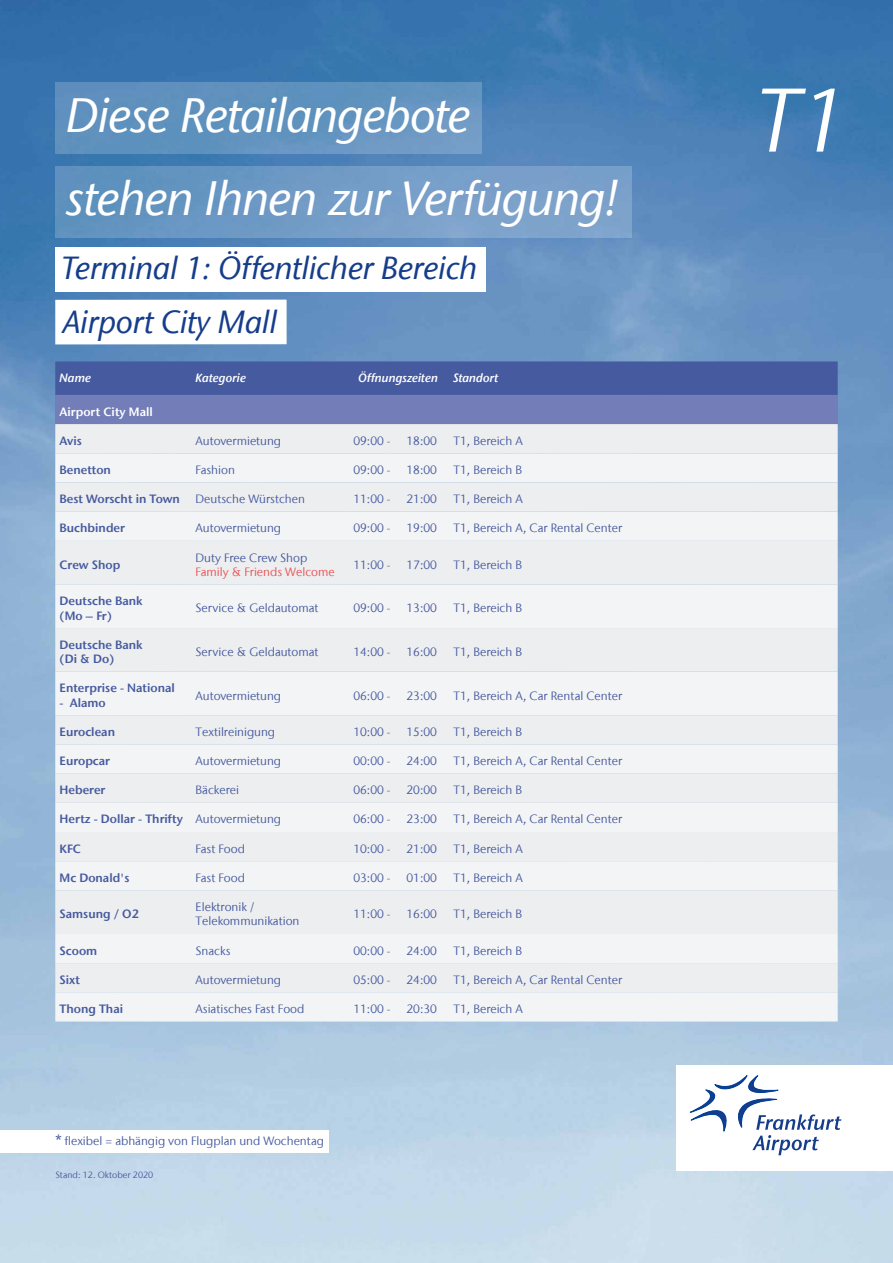
<style>
.page{position:relative;width:893px;height:1263px;background:#fff}
.page>*{position:absolute;margin:0;border:0;box-sizing:border-box;transform-origin:0 0}
.t1{font:italic 90px "Stone Sans Fraport II";color:#fff}
.t2{font:italic 500 48px/83.1px "Stone Sans Fraport II";letter-spacing:-.015em;color:#fff}
.t3{font:italic 500 31.8px/54.4px "Stone Sans Fraport II";color:#153d8a}
.t4{font:12px/14.4px "Stone Sans Fraport II";color:#465a9f}
.t5{font:600 12px/14.4px "Stone Sans Fraport II";color:#465a9f}
.t6{font:italic 600 12px "Stone Sans Fraport II";color:#fff}
.t7{font:12px "Stone Sans Fraport II";color:#ea5153}
.t8{font:600 12px "Stone Sans Fraport II";color:#fff}
.t9{font:9px "Stone Sans Fraport II";color:#465a9f}
.s1{font-weight:400}
.s2{font-size:15px}
</style>
<div class="page">
<img style="left:0;top:0;width:893px;height:1263px">
<div style="left:0;top:1130px;width:329px;height:22px;background:#fff"></div>
<div style="left:55px;top:247px;width:430px;height:44px;background:#fff"></div>
<div style="left:55px;top:300px;width:232px;height:44px;background:#fff"></div>
<div style="left:55px;top:361px;width:783px;height:34px;background:#465a9f"></div>
<div style="left:55px;top:395px;width:783px;height:29px;background:#737db7"></div>
<div style="left:55px;top:424px;width:783px;height:29px;background:#edeef0"></div>
<div style="left:55px;top:453px;width:783px;height:568px;background:#edeef0"></div>
<div style="left:55px;top:83px;width:427px;height:71px;background:linear-gradient(to right,#5b8fbc,#6a98c3)"></div>
<div style="left:55px;top:166px;width:577px;height:71px;background:linear-gradient(to right,#5f91be,#83a5cd)"></div>
<div style="left:677px;top:1065px;width:216px;height:105px;background:#fff"></div>
<svg style="left:690px;top:1075px;width:151px;height:80px"></svg>
<h2 class="t2" style="left:66px;top:73px;width:556px">Diese Retailangebote<br>stehen Ihnen zur Verfügung!</h2>
<h3 class="t3" style="left:61px;top:240px;width:418px">Terminal 1: Öffentlicher Bereich<br>Airport City Mall</h3>
<p class="t6" style="left:60px;top:370px;width:33px">Name</p>
<p class="t6" style="left:196px;top:370px;width:52px">Kategorie</p>
<p class="t6" style="left:359px;top:370px;width:81px">Öffnungszeiten</p>
<p class="t6" style="left:454px;top:370px;width:46px">Standort</p>
<p class="t8" style="left:60px;top:404px;width:95px">Airport City Mall</p>
<p class="t5" style="left:60px;top:433px;width:24px">Avis</p>
<p class="t4" style="left:196px;top:433px;width:87px">Autovermietung</p>
<p class="t4" style="left:353px;top:433px;width:39px">09:00 -</p>
<p class="t4" style="left:406px;top:433px;width:32px">18:00</p>
<p class="t4" style="left:454px;top:433px;width:71px">T1, Bereich A</p>
<p class="t5" style="left:60px;top:462px;width:53px">Benetton</p>
<p class="t4" style="left:196px;top:462px;width:41px">Fashion</p>
<p class="t4" style="left:353px;top:462px;width:39px">09:00 -</p>
<p class="t4" style="left:406px;top:462px;width:32px">18:00</p>
<p class="t4" style="left:454px;top:462px;width:70px">T1, Bereich B</p>
<p class="t5" style="left:60px;top:491px;width:122px">Best Worscht in Town</p>
<p class="t4" style="left:196px;top:492px;width:111px">Deutsche Würstchen</p>
<p class="t4" style="left:353px;top:492px;width:39px">11:00 -</p>
<p class="t4" style="left:406px;top:492px;width:32px">21:00</p>
<p class="t4" style="left:454px;top:492px;width:71px">T1, Bereich A</p>
<p class="t5" style="left:60px;top:521px;width:67px">Buchbinder</p>
<p class="t4" style="left:196px;top:521px;width:87px">Autovermietung</p>
<p class="t4" style="left:353px;top:521px;width:39px">09:00 -</p>
<p class="t4" style="left:406px;top:521px;width:32px">19:00</p>
<p class="t4" style="left:454px;top:521px;width:170px">T1, Bereich A, Car Rental Center</p>
<p class="t5" style="left:60px;top:557px;width:62px">Crew Shop</p>
<p class="t4" style="left:196px;top:550px;width:113px">Duty Free Crew Shop</p>
<p class="t7" style="left:196px;top:564px;width:141px">Family &amp; Friends Welcome</p>
<p class="t4" style="left:353px;top:557px;width:39px">11:00 -</p>
<p class="t4" style="left:406px;top:557px;width:32px">17:00</p>
<p class="t4" style="left:454px;top:557px;width:70px">T1, Bereich B</p>
<p class="t5" style="left:60px;top:593px;width:85px">Deutsche Bank (Mo – Fr)</p>
<p class="t4" style="left:196px;top:601px;width:125px">Service &amp; Geldautomat</p>
<p class="t4" style="left:353px;top:601px;width:39px">09:00 -</p>
<p class="t4" style="left:406px;top:601px;width:32px">13:00</p>
<p class="t4" style="left:454px;top:601px;width:70px">T1, Bereich B</p>
<p class="t5" style="left:60px;top:637px;width:85px">Deutsche Bank (Di &amp; Do)</p>
<p class="t4" style="left:196px;top:644px;width:125px">Service &amp; Geldautomat</p>
<p class="t4" style="left:353px;top:644px;width:39px">14:00 -</p>
<p class="t4" style="left:406px;top:644px;width:32px">16:00</p>
<p class="t4" style="left:454px;top:644px;width:70px">T1, Bereich B</p>
<p class="t5" style="left:60px;top:681px;width:117px">Enterprise - National</p>
<p class="t5" style="left:60px;top:695px;width:48px">- Alamo</p>
<p class="t4" style="left:196px;top:688px;width:87px">Autovermietung</p>
<p class="t4" style="left:353px;top:688px;width:39px">06:00 -</p>
<p class="t4" style="left:406px;top:688px;width:32px">23:00</p>
<p class="t4" style="left:454px;top:688px;width:170px">T1, Bereich A, Car Rental Center</p>
<p class="t5" style="left:60px;top:724px;width:57px">Euroclean</p>
<p class="t4" style="left:196px;top:724px;width:81px">Textilreinigung</p>
<p class="t4" style="left:353px;top:724px;width:39px">10:00 -</p>
<p class="t4" style="left:406px;top:724px;width:32px">15:00</p>
<p class="t4" style="left:454px;top:724px;width:70px">T1, Bereich B</p>
<p class="t5" style="left:60px;top:753px;width:52px">Europcar</p>
<p class="t4" style="left:196px;top:753px;width:87px">Autovermietung</p>
<p class="t4" style="left:353px;top:753px;width:39px">00:00 -</p>
<p class="t4" style="left:406px;top:753px;width:32px">24:00</p>
<p class="t4" style="left:454px;top:753px;width:170px">T1, Bereich A, Car Rental Center</p>
<p class="t5" style="left:60px;top:783px;width:47px">Heberer</p>
<p class="t4" style="left:196px;top:783px;width:45px">Bäckerei</p>
<p class="t4" style="left:353px;top:783px;width:39px">06:00 -</p>
<p class="t4" style="left:406px;top:783px;width:32px">20:00</p>
<p class="t4" style="left:454px;top:783px;width:70px">T1, Bereich B</p>
<p class="t5" style="left:60px;top:812px;width:223px">Hertz - Dollar - Thrifty <span class="s1">Autovermietung</span></p>
<p class="t4" style="left:353px;top:812px;width:39px">06:00 -</p>
<p class="t4" style="left:406px;top:812px;width:32px">23:00</p>
<p class="t4" style="left:454px;top:812px;width:170px">T1, Bereich A, Car Rental Center</p>
<p class="t5" style="left:60px;top:841px;width:23px">KFC</p>
<p class="t4" style="left:196px;top:841px;width:51px">Fast Food</p>
<p class="t4" style="left:353px;top:841px;width:39px">10:00 -</p>
<p class="t4" style="left:406px;top:841px;width:32px">21:00</p>
<p class="t4" style="left:454px;top:841px;width:71px">T1, Bereich A</p>
<p class="t5" style="left:60px;top:870px;width:71px">Mc Donald's</p>
<p class="t4" style="left:196px;top:870px;width:51px">Fast Food</p>
<p class="t4" style="left:353px;top:870px;width:39px">03:00 -</p>
<p class="t4" style="left:406px;top:870px;width:32px">01:00</p>
<p class="t4" style="left:454px;top:870px;width:71px">T1, Bereich A</p>
<p class="t5" style="left:60px;top:906px;width:81px">Samsung / O2</p>
<p class="t4" style="left:196px;top:899px;width:105px">Elektronik /<br>Telekommunikation</p>
<p class="t4" style="left:353px;top:907px;width:39px">11:00 -</p>
<p class="t4" style="left:406px;top:907px;width:32px">16:00</p>
<p class="t4" style="left:454px;top:907px;width:70px">T1, Bereich B</p>
<p class="t5" style="left:60px;top:943px;width:39px">Scoom</p>
<p class="t4" style="left:196px;top:943px;width:37px">Snacks</p>
<p class="t4" style="left:353px;top:943px;width:39px">00:00 -</p>
<p class="t4" style="left:406px;top:943px;width:32px">24:00</p>
<p class="t4" style="left:454px;top:943px;width:70px">T1, Bereich B</p>
<p class="t5" style="left:60px;top:972px;width:22px">Sixt</p>
<p class="t4" style="left:196px;top:972px;width:87px">Autovermietung</p>
<p class="t4" style="left:353px;top:972px;width:39px">05:00 -</p>
<p class="t4" style="left:406px;top:972px;width:32px">24:00</p>
<p class="t4" style="left:454px;top:972px;width:170px">T1, Bereich A, Car Rental Center</p>
<p class="t5" style="left:60px;top:1001px;width:65px">Thong Thai</p>
<p class="t4" style="left:196px;top:1001px;width:110px">Asiatisches Fast Food</p>
<p class="t4" style="left:353px;top:1001px;width:39px">11:00 -</p>
<p class="t4" style="left:406px;top:1001px;width:32px">20:30</p>
<p class="t4" style="left:454px;top:1001px;width:71px">T1, Bereich A</p>
<p class="t4" style="left:55px;top:1134px;width:270px"><span class="s2">*</span> flexibel = abhängig von Flugplan und Wochentag</p>
<p class="t9" style="left:55px;top:1169px;width:99px">Stand: 12. Oktober 2020</p>
<h1 class="t1" style="left:756px;top:65px;width:92px">T1</h1>
</div>
